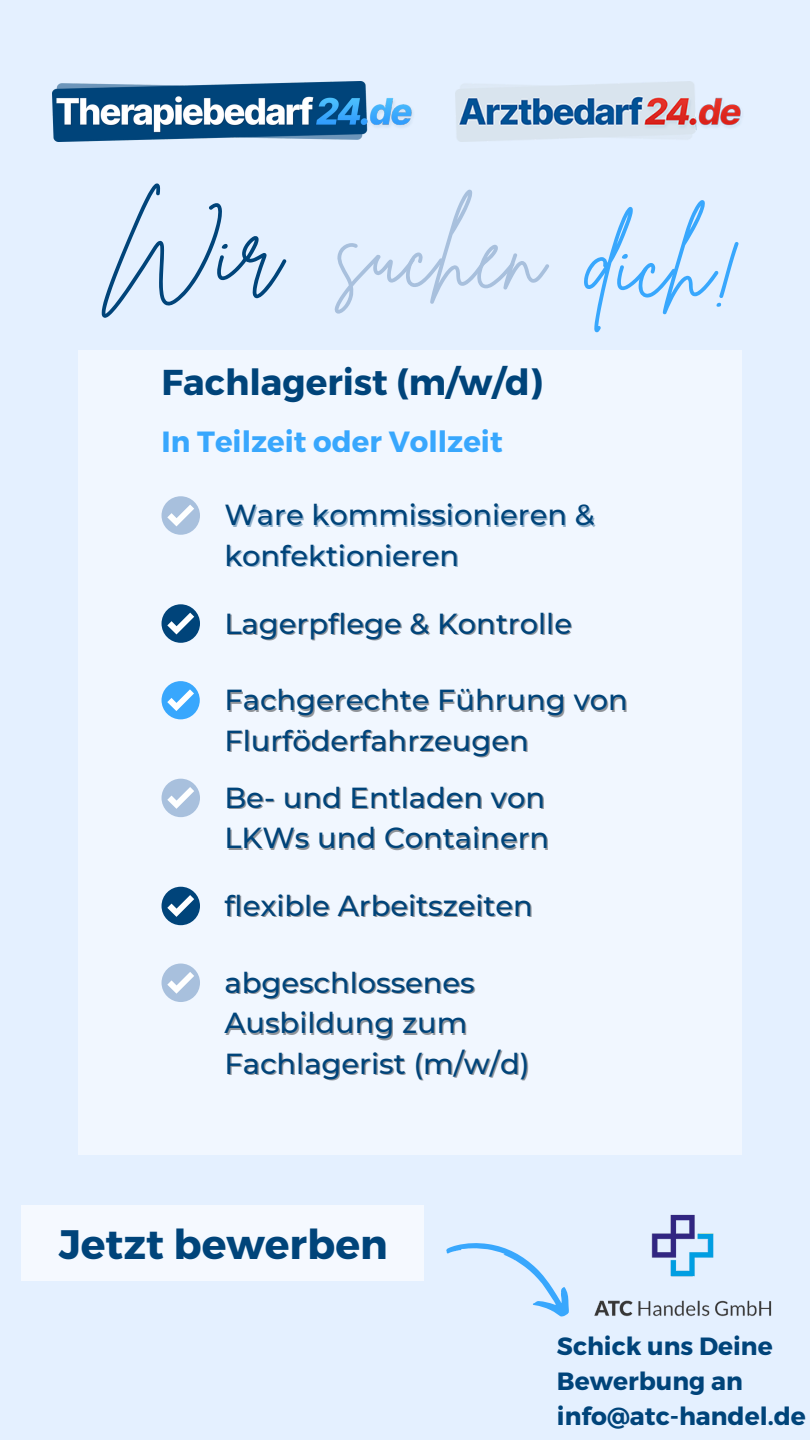
<style>
.page{position:relative;width:810px;height:1440px;background:#e4f0ff}
.page>*{position:absolute;margin:0;border:0;box-sizing:border-box;transform-origin:0 0}
.t1{font:97.5px "Brittany Signature";color:#a8c0dd}
.t2{font:97.5px "Brittany Signature";color:#38a7fd}
.t3{font:700 41.1px "Montserrat";color:#00447a}
.t4{font:700 35.9px "Montserrat";color:#00447a}
.t5{font:700 29.2px "Montserrat";color:#38a7fd}
.t6{font:500 28.9px/40.5px "Montserrat";color:#00447a}
.t7{font:700 24.9px/34.9px "Montserrat";color:#00447a}
</style>
<div class="page">
<div style="left:79px;top:350px;width:663px;height:805px;background:#f1f7ff"></div>
<div style="left:162px;top:681px;width:38px;height:38px;background:#38a7fd;border-radius:50%"></div>
<svg style="left:167px;top:689px;width:27px;height:22px"></svg>
<div style="left:162px;top:604px;width:38px;height:39px;background:#00447a;border-radius:50%"></div>
<svg style="left:167px;top:613px;width:27px;height:21px"></svg>
<div style="left:162px;top:496px;width:38px;height:39px;background:#a8c0dd;border-radius:50%"></div>
<svg style="left:167px;top:505px;width:27px;height:21px"></svg>
<div style="left:162px;top:887px;width:38px;height:38px;background:#00447a;border-radius:50%"></div>
<svg style="left:167px;top:895px;width:27px;height:22px"></svg>
<img style="left:52px;top:81px;width:361px;height:61px">
<img style="left:594px;top:1214px;width:178px;height:103px">
<div style="left:22px;top:1205px;width:402px;height:76px;background:#f5f9ff"></div>
<svg style="left:446px;top:1243px;width:123px;height:74px"></svg>
<img style="left:455px;top:81px;width:287px;height:61px">
<div style="left:162px;top:779px;width:38px;height:38px;background:#a8c0dd;border-radius:50%"></div>
<svg style="left:167px;top:787px;width:27px;height:22px"></svg>
<div style="left:162px;top:964px;width:38px;height:38px;background:#a8c0dd;border-radius:50%"></div>
<svg style="left:167px;top:972px;width:27px;height:22px"></svg>
<h1 class="t1" style="left:340px;top:183px;width:210px;rotate:3deg">suchen</h1>
<p class="t4" style="left:162px;top:359px;width:383px">Fachlagerist (m/w/d)</p>
<p class="t5" style="left:162px;top:423px;width:343px">In Teilzeit oder Vollzeit</p>
<h1 class="t2" style="left:591px;top:194px;width:156px;rotate:3deg">dich!</h1>
<p class="t6" style="left:224px;top:495px;width:372px">Ware kommissionieren &amp; konfektionieren</p>
<p class="t6" style="left:224px;top:603px;width:349px">Lagerpflege &amp; Kontrolle</p>
<p class="t6" style="left:224px;top:680px;width:405px">Fachgerechte Führung von<br>Flurföderfahrzeugen</p>
<p class="t6" style="left:224px;top:777px;width:326px">Be- und Entladen von<br>LKWs und Containern</p>
<p class="t6" style="left:224px;top:885px;width:310px">flexible Arbeitszeiten</p>
<p class="t6" style="left:224px;top:962px;width:307px">abgeschlossenes<br>Ausbildung zum<br>Fachlagerist (m/w/d)</p>
<h2 class="t3" style="left:59px;top:1218px;width:330px">Jetzt bewerben</h2>
<p class="t7" style="left:557px;top:1328px;width:250px">Schick uns Deine<br>Bewerbung an info@atc-handel.de</p>
</div>
